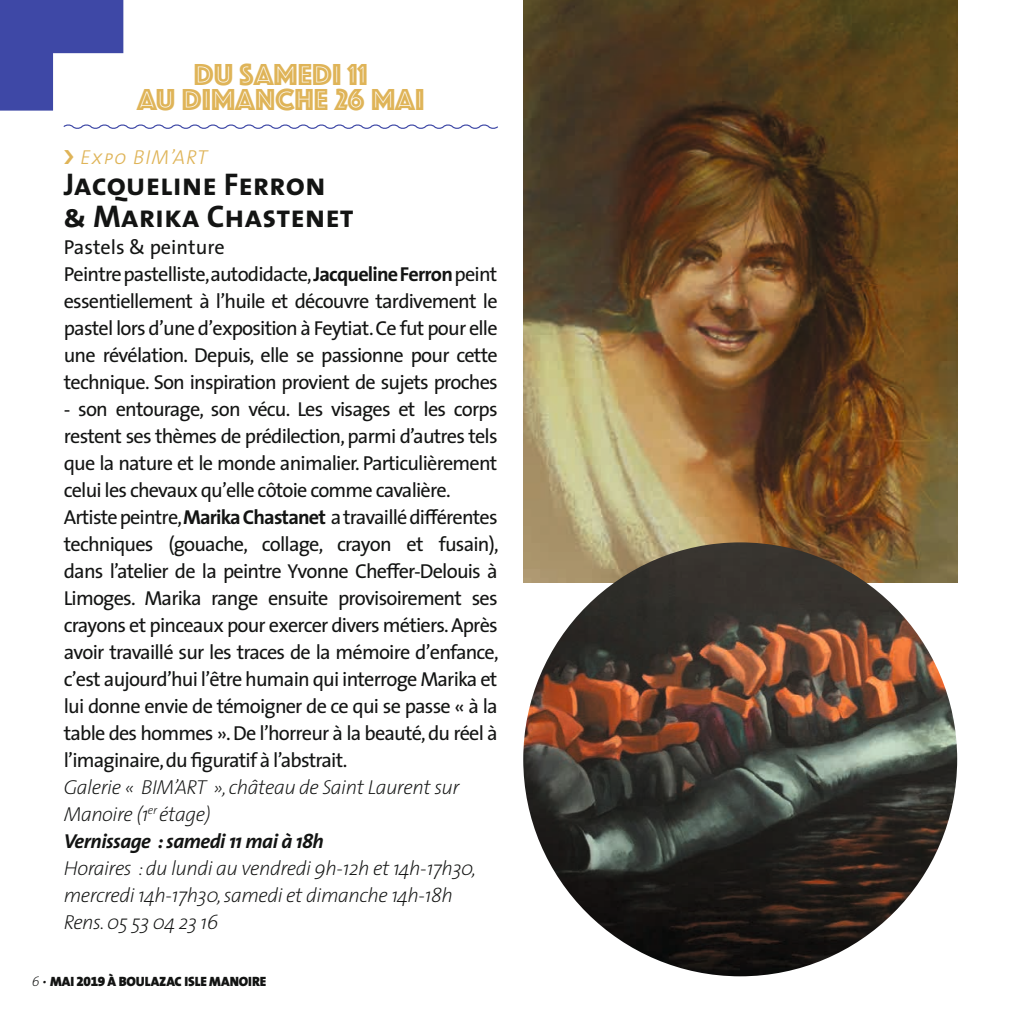
<style>
.page{position:relative;width:1021px;height:1021px;background:#fff}
.page>*{position:absolute;margin:0;border:0;box-sizing:border-box;transform-origin:0 0}
.t1{font:31.5px/31.5px "The Sans Bold Caps";color:#131413}
.t2{font:31.5px/24.8px "Phosphate Inline";color:#dfb458;text-align:center}
.t3{font:20.25px/27px "The Sans";letter-spacing:-.04em;color:#131413}
.t4{font:italic 200 20.25px/27px "The Sans";letter-spacing:-.025em;color:#131413}
.t5{font:20.25px "The Sans Light Italic Caps";letter-spacing:.05em;color:#dfb458}
.t6{font:900 13.5px "The Sans";letter-spacing:-.01em;color:#131413}
.s1{font-weight:700}
.s2{font-weight:200;font-style:italic}
.s3{font-family:"The Sans Black Expert";font-weight:400}
</style>
<div class="page">
<svg style="left:0;top:0;width:123px;height:111px"></svg>
<img style="left:523px;top:0;width:434px;height:582px">
<img style="left:523px;top:542px;width:434px;height:434px;border-radius:217px">
<svg style="left:63px;top:124px;width:435px;height:5px"></svg>
<h1 class="t2" style="left:137px;top:60px;width:289px">DU SAMEDI 11<br>AU DIMANCHE 26 MAI</h1>
<p class="t5" style="left:81px;top:146px;width:129px">Expo BIM’ART</p>
<h1 class="t1" style="left:64px;top:168px;width:291px">Jacqueline Ferron &amp; Marika Chastenet</h1>
<p class="t3" style="left:64px;top:233px;width:435px">Pastels &amp; peinture<br>Peintre pastelliste,autodidacte, <span class="s1">Jacqueline Ferron</span> peint essentiellement à l’huile et découvre tardivement le pastel lors d’une d’exposition à Feytiat. Ce fut pour elle une révélation. Depuis, elle se passionne pour cette technique. Son inspiration provient de sujets proches</p>
<p class="t3" style="left:64px;top:395px;width:436px">- son entourage, son vécu. Les visages et les corps restent ses thèmes de prédilection, parmi d’autres tels que la nature et le monde animalier. Particulièrement celui les chevaux qu’elle côtoie comme cavalière.<br>Artiste peintre,<span class="s1">Marika Chastanet</span> a travaillé différentes techniques (gouache, collage, crayon et fusain), dans l’atelier de la peintre Yvonne Cheffer-Delouis à Limoges. Marika range ensuite provisoirement ses crayons et pinceaux pour exercer divers métiers. Après avoir travaillé sur les traces de la mémoire d’enfance, c’est aujourd’hui l’être humain qui interroge Marika et lui donne envie de témoigner de ce qui se passe « à la table des hommes ». De l’horreur à la beauté, du réel à l’imaginaire, du figuratif à l’abstrait.</p>
<p class="t4" style="left:64px;top:772px;width:397px">Galerie « BIM’ART », château de Saint Laurent sur<br>Manoire (1<sup>er</sup> étage)<br><span class="s1">Vernissage : samedi 11 mai à 18h</span></p>
<p class="t4" style="left:64px;top:853px;width:414px">Horaires : du lundi au vendredi 9h-12h et 14h-17h30, mercredi 14h-17h30, samedi et dimanche 14h-18h<br>Rens. 05 53 04 23 16</p>
<p class="t6" style="left:32px;top:970px;width:236px"><span class="s2">6 •</span> MAI <span class="s3">2019</span> À BOULAZAC ISLE MANOIRE</p>
</div>
